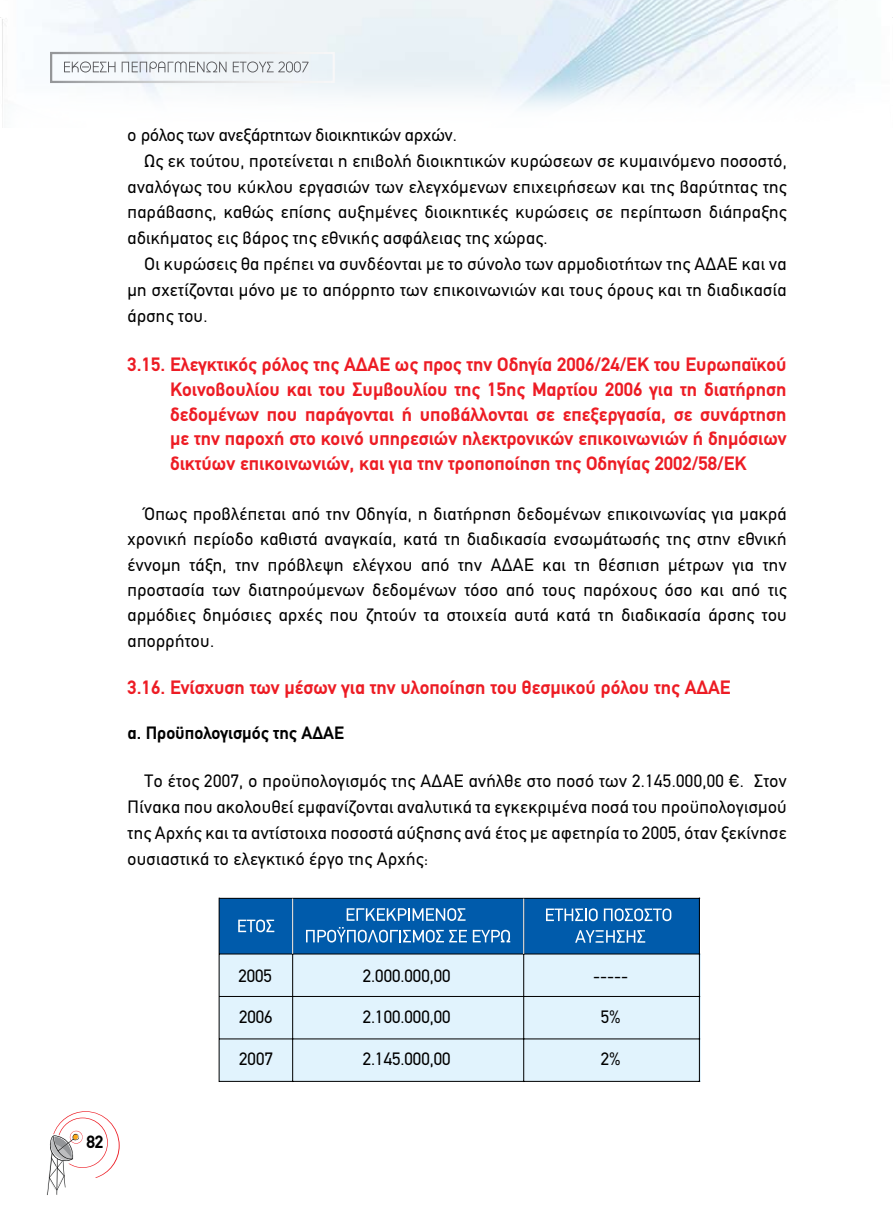
<style>
.page{position:relative;width:893px;height:1212px;background:#fff}
.page>*{position:absolute;margin:0;border:0;box-sizing:border-box;transform-origin:0 0}
.t1{font:700 19.5px/24.8px "PF Din Text";color:#ed1c24;text-align:justify}
.t2{font:18px/25.3px "PF Din Text";letter-spacing:.02em;color:#000;text-align:justify}
.t3{font:18px "PF Din Text";color:#000}
.t4{font:700 18px "PF Din Text";color:#000}
</style>
<div class="page">
<svg style="left:47px;top:1111px;width:73px;height:84px"></svg>
<img style="left:0;top:0;width:893px;height:111px">
<svg style="left:64px;top:61px;width:51px;height:11px"></svg>
<svg style="left:122px;top:61px;width:105px;height:12px"></svg>
<svg style="left:233px;top:61px;width:76px;height:11px"></svg>
<div style="left:50px;top:52px;width:285px;height:31px;border:2px solid #fff"></div>
<div style="left:219px;top:953px;width:481px;height:128px;background:#e1f3fd"></div>
<div style="left:219px;top:898px;width:481px;height:56px;background:#005bab"></div>
<svg style="left:238px;top:919px;width:36px;height:13px"></svg>
<svg style="left:347px;top:908px;width:119px;height:13px"></svg>
<svg style="left:306px;top:927px;width:161px;height:15px"></svg>
<svg style="left:473px;top:930px;width:37px;height:12px"></svg>
<svg style="left:546px;top:908px;width:52px;height:13px"></svg>
<svg style="left:604px;top:908px;width:67px;height:13px"></svg>
<svg style="left:575px;top:930px;width:70px;height:13px"></svg>
<hr style="left:219px;top:898px;width:1px;height:184px;background:#000">
<hr style="left:292px;top:898px;width:1px;height:184px;background:#000">
<hr style="left:523px;top:898px;width:1px;height:184px;background:#000">
<hr style="left:699px;top:898px;width:1px;height:184px;background:#000">
<hr style="left:219px;top:898px;width:481px;height:1px;background:#000">
<hr style="left:219px;top:954px;width:481px;height:1px;background:#000">
<hr style="left:219px;top:996px;width:481px;height:1px;background:#000">
<hr style="left:219px;top:1039px;width:481px;height:1px;background:#000">
<hr style="left:220px;top:1081px;width:480px;height:1px;background:#000">
<hr style="left:292px;top:898px;width:1px;height:56px;background:#fff">
<hr style="left:523px;top:898px;width:1px;height:56px;background:#fff">
<p class="t3" style="left:128px;top:124px;width:331px">ο ρόλος των ανεξάρτητων διοικητικών αρχών.</p>
<p class="t2" style="left:145px;top:148px;width:644px">Ως εκ τούτου, προτείνεται η επιβολή διοικητικών κυρώσεων σε κυμαινόμενο ποσοστό,</p>
<p class="t2" style="left:128px;top:174px;width:661px">αναλόγως του κύκλου εργασιών των ελεγχόμενων επιχειρήσεων και της βαρύτητας της</p>
<p class="t2" style="left:128px;top:200px;width:661px">παράβασης, καθώς επίσης αυξημένες διοικητικές κυρώσεις σε περίπτωση διάπραξης</p>
<p class="t2" style="left:128px;top:226px;width:422px">αδικήματος εις βάρος της εθνικής ασφάλειας της χώρας.</p>
<p class="t2" style="left:145px;top:251px;width:643px">Οι κυρώσεις θα πρέπει να συνδέονται με το σύνολο των αρμοδιοτήτων της ΑΔΑΕ και να</p>
<p class="t2" style="left:128px;top:277px;width:660px">μη σχετίζονται μόνο με το απόρρητο των επικοινωνιών και τους όρους και τη διαδικασία</p>
<p class="t2" style="left:128px;top:303px;width:81px">άρσης του.</p>
<p class="t1" style="left:170px;top:352px;width:618px;text-indent:-43px">3.15. Ελεγκτικός ρόλος της ΑΔΑΕ ως προς την Οδηγία 2006/24/ΕΚ του Ευρωπαϊκού Κοινοβουλίου και του Συμβουλίου της 15ης Μαρτίου 2006 για τη διατήρηση δεδομένων που παράγονται ή υποβάλλονται σε επεξεργασία, σε συνάρτηση με την παροχή στο κοινό υπηρεσιών ηλεκτρονικών επικοινωνιών ή δημόσιων δικτύων επικοινωνιών, και για την τροποποίηση της Οδηγίας 2002/58/ΕΚ</p>
<p class="t2" style="left:128px;top:501px;width:661px;text-indent:17px">Όπως προβλέπεται από την Οδηγία, η διατήρηση δεδομένων επικοινωνίας για μακρά χρονική περίοδο καθιστά αναγκαία, κατά τη διαδικασία ενσωμάτωσής της στην εθνική έννομη τάξη, την πρόβλεψη ελέγχου από την ΑΔΑΕ και τη θέσπιση μέτρων για την προστασία των διατηρούμενων δεδομένων τόσο από τους παρόχους όσο και από τις αρμόδιες δημόσιες αρχές που ζητούν τα στοιχεία αυτά κατά τη διαδικασία άρσης του απορρήτου.</p>
<p class="t1" style="left:128px;top:675px;width:605px">3.16. Ενίσχυση των μέσων για την υλοποίηση του θεσμικού ρόλου της ΑΔΑΕ</p>
<p class="t4" style="left:128px;top:722px;width:218px">α. Προϋπολογισμός της ΑΔΑΕ</p>
<p class="t2" style="left:128px;top:768px;width:661px;line-height:25.8px;text-indent:17px">Το έτος 2007, ο προϋπολογισμός της ΑΔΑΕ ανήλθε στο ποσό των 2.145.000,00 €. Στον Πίνακα που ακολουθεί εμφανίζονται αναλυτικά τα εγκεκριμένα ποσά του προϋπολογισμού της Αρχής και τα αντίστοιχα ποσοστά αύξησης ανά έτος με αφετηρία το 2005, όταν ξεκίνησε ουσιαστικά το ελεγκτικό έργο της Αρχής:</p>
<p class="t4" style="left:86px;top:1131px;width:19px">82</p>
<p class="t2" style="left:238px;top:963px;width:35px">2005</p>
<p class="t2" style="left:363px;top:963px;width:89px">2.000.000,00</p>
<p class="t2" style="left:593px;top:963px;width:37px">-----</p>
<p class="t2" style="left:239px;top:1004px;width:35px">2006</p>
<p class="t2" style="left:363px;top:1004px;width:89px">2.100.000,00</p>
<p class="t2" style="left:601px;top:1004px;width:21px">5%</p>
<p class="t2" style="left:239px;top:1046px;width:35px">2007</p>
<p class="t2" style="left:363px;top:1046px;width:89px">2.145.000,00</p>
<p class="t2" style="left:601px;top:1046px;width:21px">2%</p>
</div>
